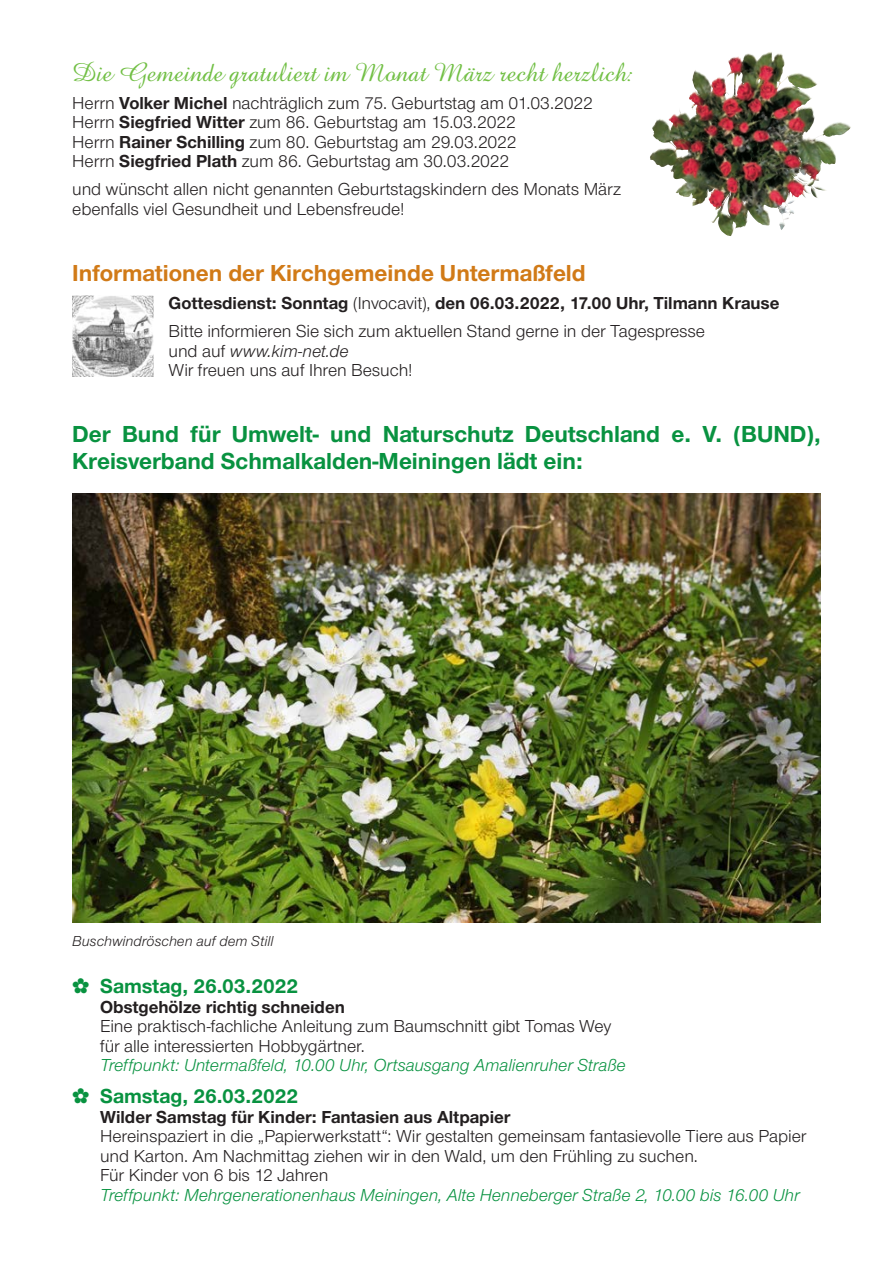
<style>
.page{position:relative;width:893px;height:1263px;background:#fff}
.page>*{position:absolute;margin:0;border:0;box-sizing:border-box;transform-origin:0 0}
.t1{font:27px "Amazone BT";color:#71bf44}
.t2{font:700 24px/27px "Nimbus Sans Novus T";color:#089240}
.t3{font:700 24px "Nimbus Sans Novus T";color:#d17a17}
.t4{font:700 21px "Nimbus Sans Novus T";color:#089240}
.t5{font:18px/19.5px "Nimbus Sans Novus T";letter-spacing:-.005em;color:#231f20}
.t6{font:italic 18px "Nimbus Sans Novus T";letter-spacing:-.005em;color:#089240}
.t7{font:700 18px "Nimbus Sans Novus T";color:#231f20}
.t8{font:italic 15px "Nimbus Sans Novus T";letter-spacing:.005em;color:#231f20}
.s1{font-weight:700}
.s2{font-style:italic}
</style>
<div class="page">
<img style="left:650px;top:52px;width:201px;height:184px">
<img style="left:730px;top:52px;width:41px;height:9px">
<img style="left:73px;top:296px;width:80px;height:81px">
<img style="left:72px;top:493px;width:749px;height:430px">
<h1 class="t1" style="left:72px;top:57px;width:562px">Die Gemeinde gratuliert im Monat März recht herzlich:</h1>
<p class="t5" style="left:72px;top:93px;width:522px">Herrn <span class="s1">Volker Michel</span> nachträglich zum 75. Geburtstag am 01.03.2022<br>Herrn <span class="s1">Siegfried Witter</span> zum 86. Geburtstag am 15.03.2022<br>Herrn <span class="s1">Rainer Schilling</span> zum 80. Geburtstag am 29.03.2022<br>Herrn <span class="s1">Siegfried Plath</span> zum 86. Geburtstag am 30.03.2022</p>
<p class="t5" style="left:72px;top:179px;width:550px">und wünscht allen nicht genannten Geburtstagskindern des Monats März ebenfalls viel Gesundheit und Lebensfreude!</p>
<h2 class="t3" style="left:72px;top:259px;width:515px">Informationen der Kirchgemeinde Untermaßfeld</h2>
<p class="t5" style="left:169px;top:289px;width:612px;line-height:28px"><span class="s1">Gottesdienst: Sonntag</span> (Invocavit), <span class="s1">den 06.03.2022, 17.00 Uhr, Tilmann Krause<br></span>Bitte informieren Sie sich zum aktuellen Stand gerne in der Tagespresse</p>
<p class="t5" style="left:169px;top:340px;width:246px">und auf <span class="s2">www.kim-net.de<br></span>Wir freuen uns auf Ihren Besuch!</p>
<h2 class="t2" style="left:72px;top:420px;width:750px">Der Bund für Umwelt- und Naturschutz Deutschland e. V. (BUND),<br>Kreisverband Schmalkalden-Meiningen lädt ein:</h2>
<p class="t8" style="left:72px;top:932px;width:203px">Buschwindröschen auf dem Still</p>
<p class="t4" style="left:100px;top:974px;width:200px">Samstag, 26.03.2022</p>
<p class="t7" style="left:100px;top:996px;width:246px">Obstgehölze richtig schneiden</p>
<p class="t5" style="left:100px;top:1016px;width:513px">Eine praktisch-fachliche Anleitung zum Baumschnitt gibt Tomas Wey für alle interessierten Hobbygärtner.</p>
<p class="t6" style="left:100px;top:1054px;width:527px">Treffpunkt: Untermaßfeld, 10.00 Uhr, Ortsausgang Amalienruher Straße</p>
<p class="t4" style="left:100px;top:1084px;width:200px">Samstag, 26.03.2022</p>
<p class="t7" style="left:100px;top:1106px;width:412px">Wilder Samstag für Kinder: Fantasien aus Altpapier</p>
<p class="t5" style="left:100px;top:1126px;width:708px">Hereinspaziert in die „Papierwerkstatt“: Wir gestalten gemeinsam fantasievolle Tiere aus Papier und Karton. Am Nachmittag ziehen wir in den Wald, um den Frühling zu suchen.<br>Für Kinder von 6 bis 12 Jahren</p>
<p class="t6" style="left:100px;top:1184px;width:701px">Treffpunkt: Mehrgenerationenhaus Meiningen, Alte Henneberger Straße 2, 10.00 bis 16.00 Uhr</p>
</div>
